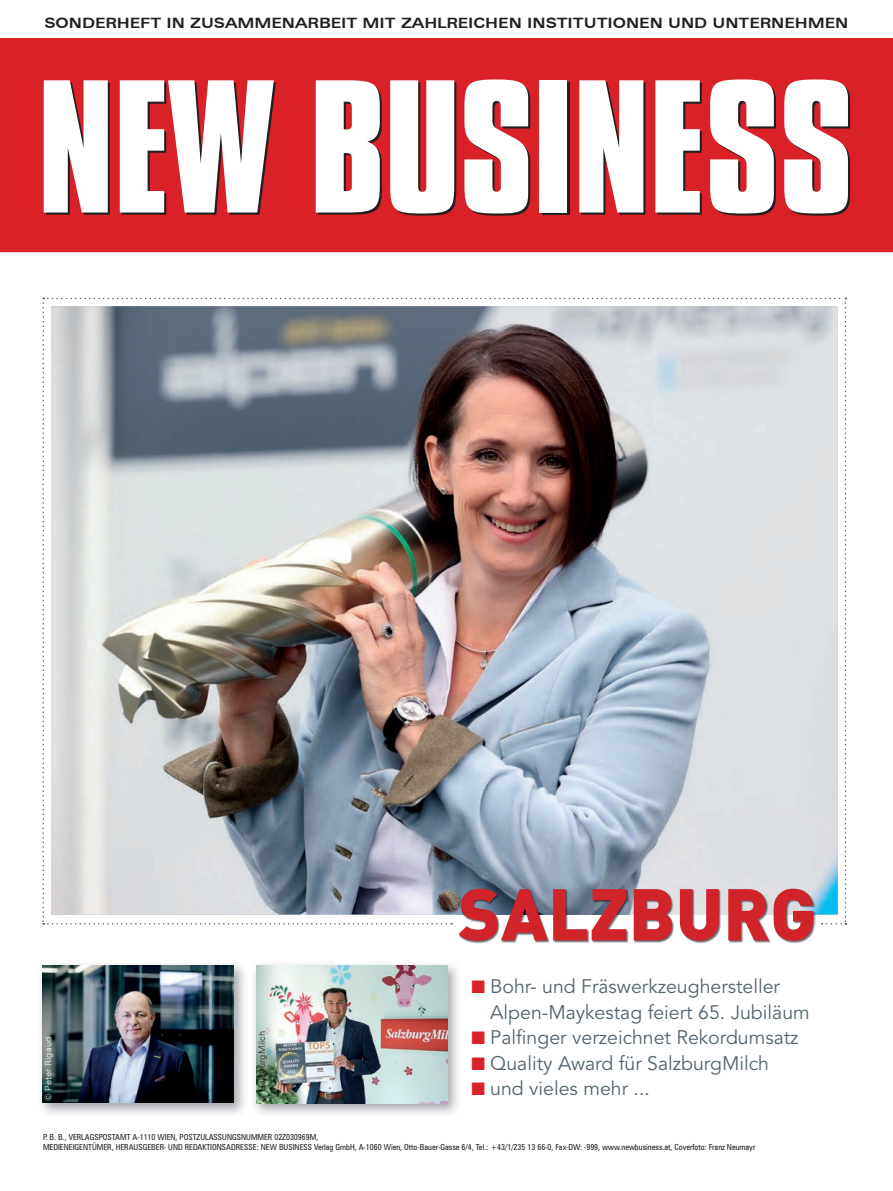
<style>
.page{position:relative;width:893px;height:1191px;background:#fff}
.page>*{position:absolute;margin:0;border:0;box-sizing:border-box;transform-origin:0 0}
.t1{font:900 72px "DIN";color:#d1232a}
.t2{font:19.5px/25.5px "Avenir LT Std";color:#53656e}
.t3{font:700 expanded 14.25px "Zurich BT";color:#231f20}
.t4{font:300 9px "Zurich BT";letter-spacing:.03em;color:#231f20}
.t5{font:300 9px "Zurich BT";letter-spacing:.03em;color:#fff}
.t6{font:condensed 8.25px/10.5px "Zurich BT";color:#231f20}
.s1{color:#da2128}
</style>
<div class="page">
<img style="left:41px;top:964px;width:204px;height:150px">
<img style="left:43px;top:965px;width:191px;height:138px">
<img style="left:254px;top:964px;width:204px;height:150px">
<img style="left:256px;top:965px;width:191px;height:138px">
<img style="left:43px;top:298px;width:803px;height:626px">
<div style="left:0;top:38px;width:893px;height:217px;background:#da2128"></div>
<div style="left:542px;top:82px;width:27px;height:133px;background:#231f20"></div>
<svg style="left:44px;top:80px;width:66px;height:135px;background:#eddcdd"></svg>
<svg style="left:120px;top:80px;width:156px;height:135px"></svg>
<svg style="left:316px;top:80px;width:66px;height:135px;background:#eee0e1"></svg>
<svg style="left:390px;top:80px;width:66px;height:136px;background:#edd9da"></svg>
<svg style="left:464px;top:79px;width:66px;height:137px;background:#eccbcd"></svg>
<div style="left:539px;top:80px;width:28px;height:132px;background:#fff"></div>
<svg style="left:579px;top:80px;width:66px;height:135px;background:#efddde"></svg>
<svg style="left:655px;top:80px;width:47px;height:135px"></svg>
<svg style="left:710px;top:79px;width:66px;height:137px;background:#ebcccd"></svg>
<svg style="left:784px;top:79px;width:66px;height:137px;background:#ebcbcd"></svg>
<div style="left:0;top:252px;width:893px;height:6px;background:#fff"></div>
<img style="left:459px;top:889px;width:356px;height:54px">
<h3 class="t3" style="left:45px;top:14px;width:805px">SONDERHEFT IN ZUSAMMENARBEIT MIT ZAHLREICHEN INSTITUTIONEN UND UNTERNEHMEN</h3>
<h1 class="t1" style="left:458px;top:866px;width:360px">SALZBURG</h1>
<h2 class="t2" style="left:490px;top:974px;width:321px;text-indent:-19px"><span class="s1">■</span> Bohr- und Fräswerkzeughersteller<br>Alpen-Maykestag feiert 65. Jubiläum</h2>
<h2 class="t2" style="left:471px;top:1025px;width:329px"><span class="s1">■</span> Palfinger verzeichnet Rekordumsatz</h2>
<h2 class="t2" style="left:471px;top:1051px;width:299px"><span class="s1">■</span> Quality Award für SalzburgMilch</h2>
<h2 class="t2" style="left:471px;top:1076px;width:180px"><span class="s1">■</span> und vieles mehr ...</h2>
<p class="t6" style="left:43px;top:1131px;width:714px">P. B. B., VERLAGSPOSTAMT A-1110 WIEN, POSTZULASSUNGSNUMMER 02Z030969M,<br>MEDIENEIGENTÜMER, HERAUSGEBER- UND REDAKTIONSADRESSE: NEW BUSINESS Verlag GmbH, A-1060 Wien, Otto-Bauer-Gasse 6/4, Tel.: +43/1/235 13 66-0, Fax-DW: -999, www.newbusiness.at, Coverfoto: Franz Neumayr</p>
<p class="t5" style="left:43px;top:1101px;width:66px;rotate:-90deg">© Peter Rigaud</p>
<p class="t4" style="left:256px;top:1101px;width:72px;rotate:-90deg">© SalzburgMilch</p>
</div>
